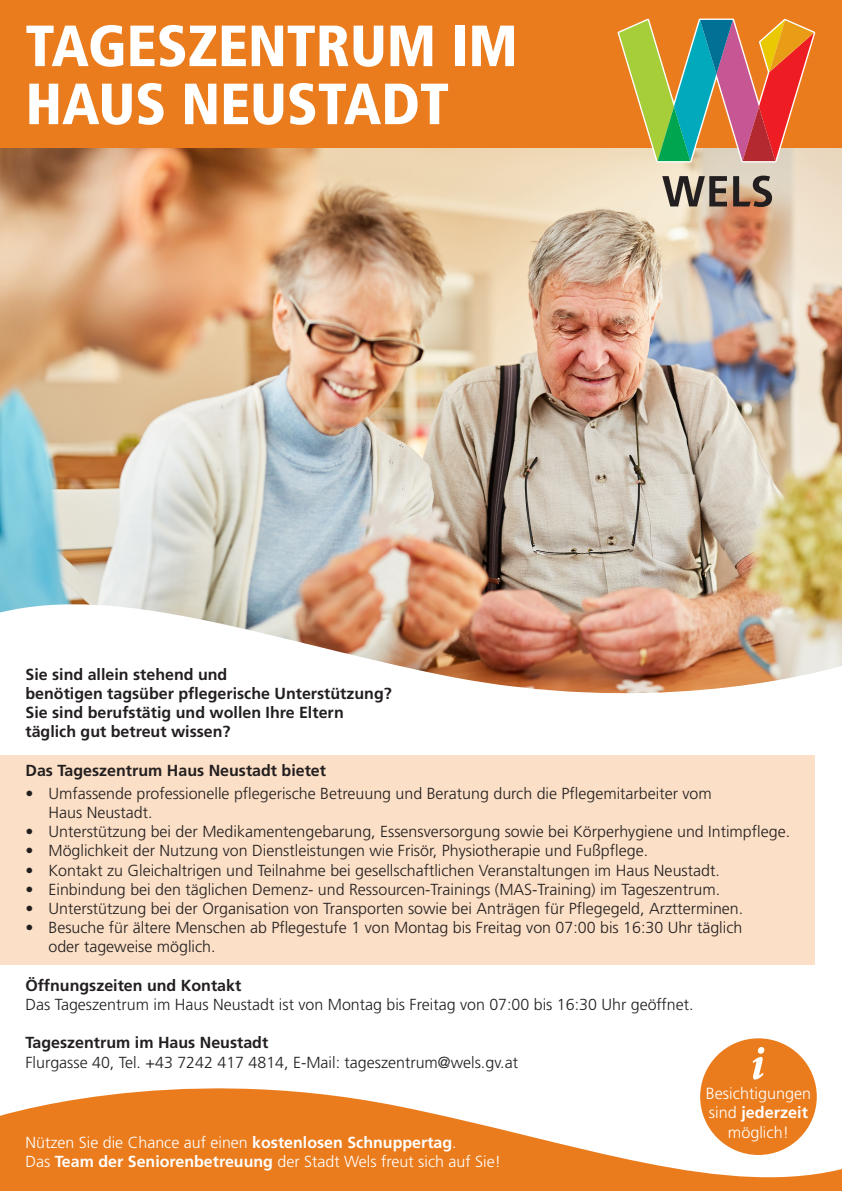
<style>
.page{position:relative;width:842px;height:1191px;background:#fff}
.page>*{position:absolute;margin:0;border:0;box-sizing:border-box;transform-origin:0 0}
.t1{font:900 condensed 58px/58px "Frutiger LT Std";color:#fff}
.t2{font:300 16.2px/19.4px "Frutiger LT Std";color:#fff;text-align:center}
.t3{font:300 16px/19.2px "Frutiger LT Std";color:#231f20}
.t4{font:700 16px/19.2px "Frutiger LT Std";color:#231f20}
.t5{font:300 16px/19.2px "Frutiger LT Std";color:#fff}
.s1{font-weight:700}
</style>
<div class="page">
<div style="left:0;top:755px;width:815px;height:209px;background:#fbdfc6"></div>
<img style="left:0;top:148px;width:842px;height:546px">
<svg style="left:0;top:1061px;width:842px;height:130px;fill:#ea7c1d"></svg>
<div style="left:0;top:1px;width:842px;height:147px;background:#ea7c1d"></div>
<svg style="left:662px;top:176px;width:110px;height:31px;background:#8c7d6f"></svg>
<svg style="left:618px;top:19px;width:197px;height:143px"></svg>
<div style="left:700px;top:1038px;width:117px;height:117px;background:#ea7c1d;border-radius:50%"></div>
<svg style="left:752px;top:1047px;width:12px;height:32px"></svg>
<h1 class="t1" style="left:26px;top:17px;width:494px">TAGESZENTRUM IM<br>HAUS NEUSTADT</h1>
<p class="t4" style="left:26px;top:664px;width:368px">Sie sind allein stehend und<br>benötigen tagsüber pflegerische Unterstützung?<br>Sie sind berufstätig und wollen Ihre Eltern täglich gut betreut wissen?</p>
<p class="t4" style="left:26px;top:760px;width:302px">Das Tageszentrum Haus Neustadt bietet</p>
<p class="t3" style="left:49px;top:784px;width:665px;text-indent:-23px">• Umfassende professionelle pflegerische Betreuung und Beratung durch die Pflegemitarbeiter vom<br>Haus Neustadt.</p>
<p class="t3" style="left:26px;top:822px;width:766px">• Unterstützung bei der Medikamentengebarung, Essensversorgung sowie bei Körperhygiene und Intimpflege.</p>
<p class="t3" style="left:26px;top:841px;width:624px">• Möglichkeit der Nutzung von Dienstleistungen wie Frisör, Physiotherapie und Fußpflege.</p>
<p class="t3" style="left:26px;top:860px;width:696px">• Kontakt zu Gleichaltrigen und Teilnahme bei gesellschaftlichen Veranstaltungen im Haus Neustadt.</p>
<p class="t3" style="left:26px;top:880px;width:696px">• Einbindung bei den täglichen Demenz- und Ressourcen-Trainings (MAS-Training) im Tageszentrum.</p>
<p class="t3" style="left:26px;top:899px;width:719px">• Unterstützung bei der Organisation von Transporten sowie bei Anträgen für Pflegegeld, Arztterminen.</p>
<p class="t3" style="left:49px;top:918px;width:695px;text-indent:-23px">• Besuche für ältere Menschen ab Pflegestufe 1 von Montag bis Freitag von 07:00 bis 16:30 Uhr täglich oder tageweise möglich.</p>
<p class="t4" style="left:26px;top:975px;width:217px">Öffnungszeiten und Kontakt</p>
<p class="t3" style="left:26px;top:995px;width:670px">Das Tageszentrum im Haus Neustadt ist von Montag bis Freitag von 07:00 bis 16:30 Uhr geöffnet.</p>
<p class="t4" style="left:26px;top:1033px;width:244px">Tageszentrum im Haus Neustadt</p>
<p class="t3" style="left:26px;top:1052px;width:494px">Flurgasse 40, Tel. +43 7242 417 4814, E-Mail: tageszentrum@wels.gv.at</p>
<p class="t5" style="left:26px;top:1133px;width:477px">Nützen Sie die Chance auf einen <span class="s1">kostenlosen Schnuppertag</span>.<br>Das <span class="s1">Team der Seniorenbetreuung</span> der Stadt Wels freut sich auf Sie!</p>
<p class="t2" style="left:706px;top:1083px;width:107px">Besichtigungen sind <span class="s1">jederzeit </span>möglich!</p>
</div>
